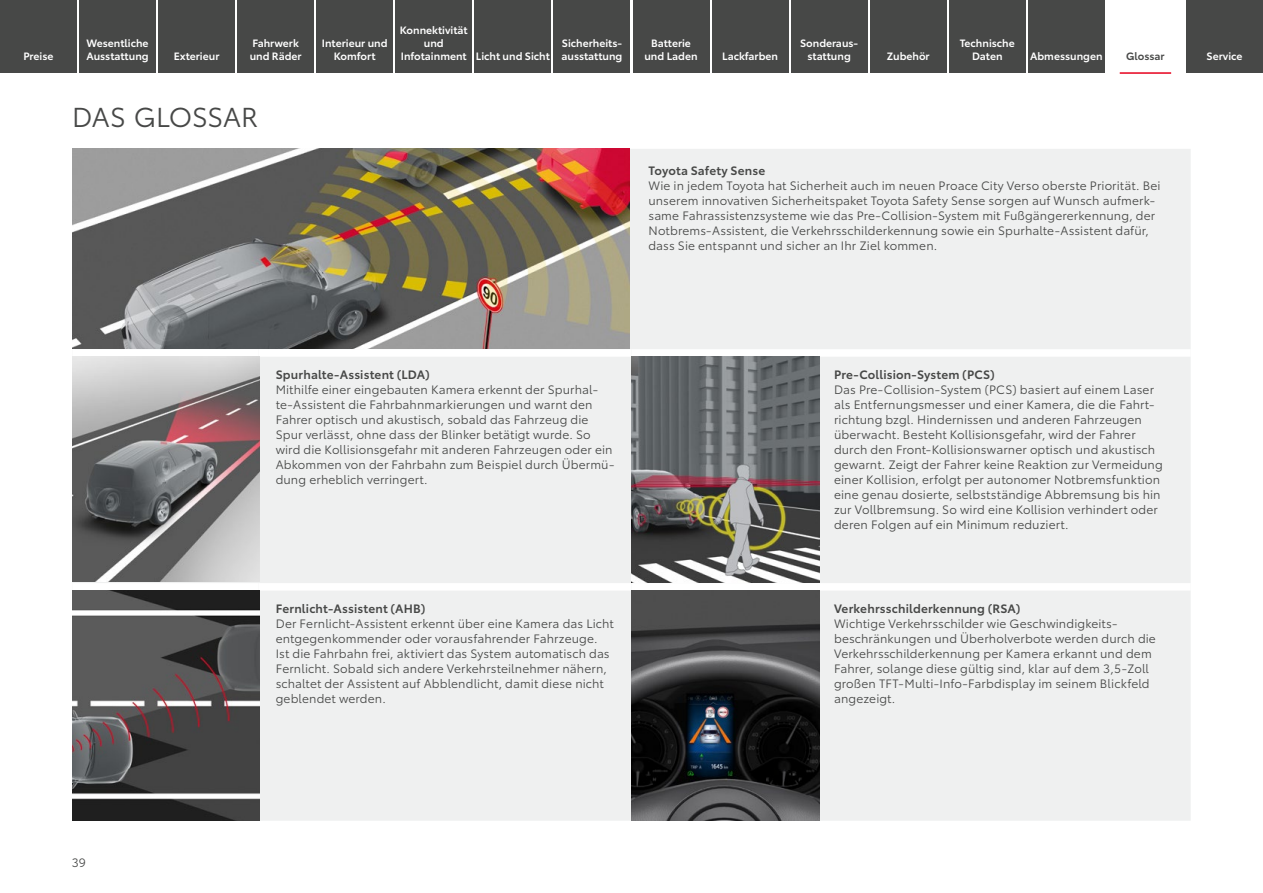
<style>
.page{position:relative;width:1263px;height:893px;background:#fff}
.page>*{position:absolute;margin:0;border:0;box-sizing:border-box;transform-origin:0 0}
._1_Headline{font:27px "Toyota Type";letter-spacing:-.01em;color:#474847}
._1_Glossar_Copy{font:12px/15px "Toyota Type";letter-spacing:.01em;color:#474847}
._1_Glossar_Head{font:600 12px "Toyota Type";letter-spacing:.015em;color:#474847}
._1_Verlinkung{font:600 10.5px/12.6px "Toyota Type";color:#fff;text-align:center}
._1_Verlinkung_aktuell{font:600 10.5px "Toyota Type";color:#474847}
</style>
<div class="page">
<div style="left:72px;top:149px;width:1119px;height:672px;background:#eff0f0"></div>
<div style="left:72px;top:349px;width:187px;height:8px;background:#fff"></div>
<div style="left:259px;top:349px;width:372px;height:8px;background:#fff"></div>
<div style="left:631px;top:349px;width:186px;height:8px;background:#fff"></div>
<div style="left:817px;top:349px;width:374px;height:8px;background:#fff"></div>
<div style="left:72px;top:583px;width:187px;height:8px;background:#fff"></div>
<div style="left:259px;top:583px;width:372px;height:8px;background:#fff"></div>
<div style="left:631px;top:583px;width:186px;height:8px;background:#fff"></div>
<div style="left:817px;top:583px;width:374px;height:8px;background:#fff"></div>
<img style="left:72px;top:149px;width:558px;height:200px">
<img style="left:72px;top:357px;width:188px;height:224px">
<img style="left:631px;top:357px;width:188px;height:225px">
<img style="left:72px;top:591px;width:188px;height:229px">
<img style="left:631px;top:591px;width:188px;height:229px">
<div style="left:0;top:0;width:77px;height:72px;background:#474847"></div>
<div style="left:79px;top:0;width:77px;height:72px;background:#474847"></div>
<div style="left:158px;top:0;width:77px;height:72px;background:#474847"></div>
<div style="left:316px;top:0;width:77px;height:72px;background:#474847"></div>
<div style="left:395px;top:0;width:77px;height:72px;background:#474847"></div>
<div style="left:553px;top:0;width:77px;height:72px;background:#474847"></div>
<div style="left:712px;top:0;width:76px;height:72px;background:#474847"></div>
<div style="left:791px;top:0;width:77px;height:72px;background:#474847"></div>
<div style="left:870px;top:0;width:77px;height:72px;background:#474847"></div>
<div style="left:949px;top:0;width:77px;height:72px;background:#474847"></div>
<div style="left:1028px;top:0;width:77px;height:72px;background:#474847"></div>
<hr style="left:1120px;top:72px;width:51px;height:2px;background:#e7001d">
<div style="left:1186px;top:0;width:77px;height:72px;background:#474847"></div>
<div style="left:474px;top:0;width:77px;height:72px;background:#474847"></div>
<div style="left:237px;top:0;width:77px;height:72px;background:#474847"></div>
<div style="left:632px;top:0;width:77px;height:72px;background:#474847"></div>
<p class="_1_Verlinkung" style="left:23px;top:49px;width:32px">Preise</p>
<p class="_1_Verlinkung" style="left:86px;top:36px;width:64px;text-align:left">Wesentliche<br>Ausstattung</p>
<p class="_1_Verlinkung" style="left:174px;top:49px;width:47px">Exterieur</p>
<p class="_1_Verlinkung" style="left:400px;top:23px;width:69px">Konnektivität und<br>Infotainment</p>
<p class="_1_Verlinkung" style="left:250px;top:36px;width:53px;text-align:left">Fahrwerk und Räder</p>
<p class="_1_Verlinkung" style="left:644px;top:36px;width:55px">Batterie und Laden</p>
<p class="_1_Verlinkung" style="left:322px;top:36px;width:67px">Interieur und<br>Komfort</p>
<p class="_1_Verlinkung" style="left:561px;top:36px;width:63px;text-align:left">Sicherheits&shy;ausstattung</p>
<p class="_1_Verlinkung" style="left:800px;top:36px;width:60px">Sonderaus&shy;stattung</p>
<p class="_1_Verlinkung" style="left:960px;top:36px;width:56px">Technische</p>
<p class="_1_Verlinkung" style="left:722px;top:49px;width:57px">Lackfarben</p>
<p class="_1_Verlinkung" style="left:476px;top:49px;width:75px">Licht und Sicht</p>
<p class="_1_Verlinkung" style="left:972px;top:49px;width:32px">Daten</p>
<p class="_1_Verlinkung" style="left:1030px;top:49px;width:74px">Abmessungen</p>
<p class="_1_Verlinkung_aktuell" style="left:1126px;top:48px;width:40px">Glossar</p>
<p class="_1_Verlinkung" style="left:1206px;top:49px;width:37px">Service</p>
<p class="_1_Verlinkung" style="left:887px;top:49px;width:44px">Zubehör</p>
<p class="_1_Headline" style="left:72px;top:97px;width:187px">DAS GLOSSAR</p>
<p class="_1_Glossar_Head" style="left:648px;top:161px;width:118px">Toyota Safety Sense</p>
<p class="_1_Glossar_Copy" style="left:648px;top:177px;width:513px">Wie in jedem Toyota hat Sicherheit auch im neuen Proace City Verso oberste Priorität. Bei unserem innovativen Sicherheitspaket Toyota Safety Sense sorgen auf Wunsch aufmerk&shy;same Fahrassistenzsysteme wie das Pre-Collision-System mit Fußgängererkennung, der Notbrems-Assistent, die Verkehrsschilderkennung sowie ein Spurhalte-Assistent dafür, dass Sie entspannt und sicher an Ihr Ziel kommen.</p>
<p class="_1_Glossar_Head" style="left:276px;top:365px;width:156px">Spurhalte-Assistent (LDA)</p>
<p class="_1_Glossar_Copy" style="left:276px;top:381px;width:340px">Mithilfe einer eingebauten Kamera erkennt der Spurhal&shy;te-Assistent die Fahrbahnmarkierungen und warnt den Fahrer optisch und akustisch, sobald das Fahrzeug die Spur verlässt, ohne dass der Blinker betätigt wurde. So wird die Kollisionsgefahr mit anderen Fahrzeugen oder ein Abkommen von der Fahrbahn zum Beispiel durch Übermü&shy;dung erheblich verringert.</p>
<p class="_1_Glossar_Head" style="left:276px;top:599px;width:151px">Fernlicht-Assistent (AHB)</p>
<p class="_1_Glossar_Copy" style="left:276px;top:615px;width:340px">Der Fernlicht-Assistent erkennt über eine Kamera das Licht entgegenkommender oder vorausfahrender Fahrzeuge.<br>Ist die Fahrbahn frei, aktiviert das System automatisch das Fernlicht. Sobald sich andere Verkehrsteilnehmer nähern, schaltet der Assistent auf Abblendlicht, damit diese nicht geblendet werden.</p>
<p class="_1_Glossar_Head" style="left:834px;top:365px;width:162px">Pre-Collision-System (PCS)</p>
<p class="_1_Glossar_Copy" style="left:834px;top:381px;width:330px">Das Pre-Collision-System (PCS) basiert auf einem Laser als Entfernungsmesser und einer Kamera, die die Fahrt&shy;richtung bzgl. Hindernissen und anderen Fahrzeugen überwacht. Besteht Kollisionsgefahr, wird der Fahrer durch den Front-Kollisionswarner optisch und akustisch gewarnt. Zeigt der Fahrer keine Reaktion zur Vermeidung einer Kollision, erfolgt per autonomer Notbremsfunktion eine genau dosierte, selbstständige Abbremsung bis hin zur Vollbremsung. So wird eine Kollision verhindert oder deren Folgen auf ein Minimum reduziert.</p>
<p class="_1_Glossar_Head" style="left:834px;top:599px;width:188px">Verkehrsschilderkennung (RSA)</p>
<p class="_1_Glossar_Copy" style="left:834px;top:615px;width:323px">Wichtige Verkehrsschilder wie Geschwindigkeits&shy;beschränkungen und Überholverbote werden durch die Verkehrsschilderkennung per Kamera erkannt und dem Fahrer, solange diese gültig sind, klar auf dem 3,5-Zoll großen TFT-Multi-Info-Farbdisplay im seinem Blickfeld angezeigt.</p>
<p class="_1_Glossar_Copy" style="left:72px;top:855px;width:15px">39</p>
</div>
